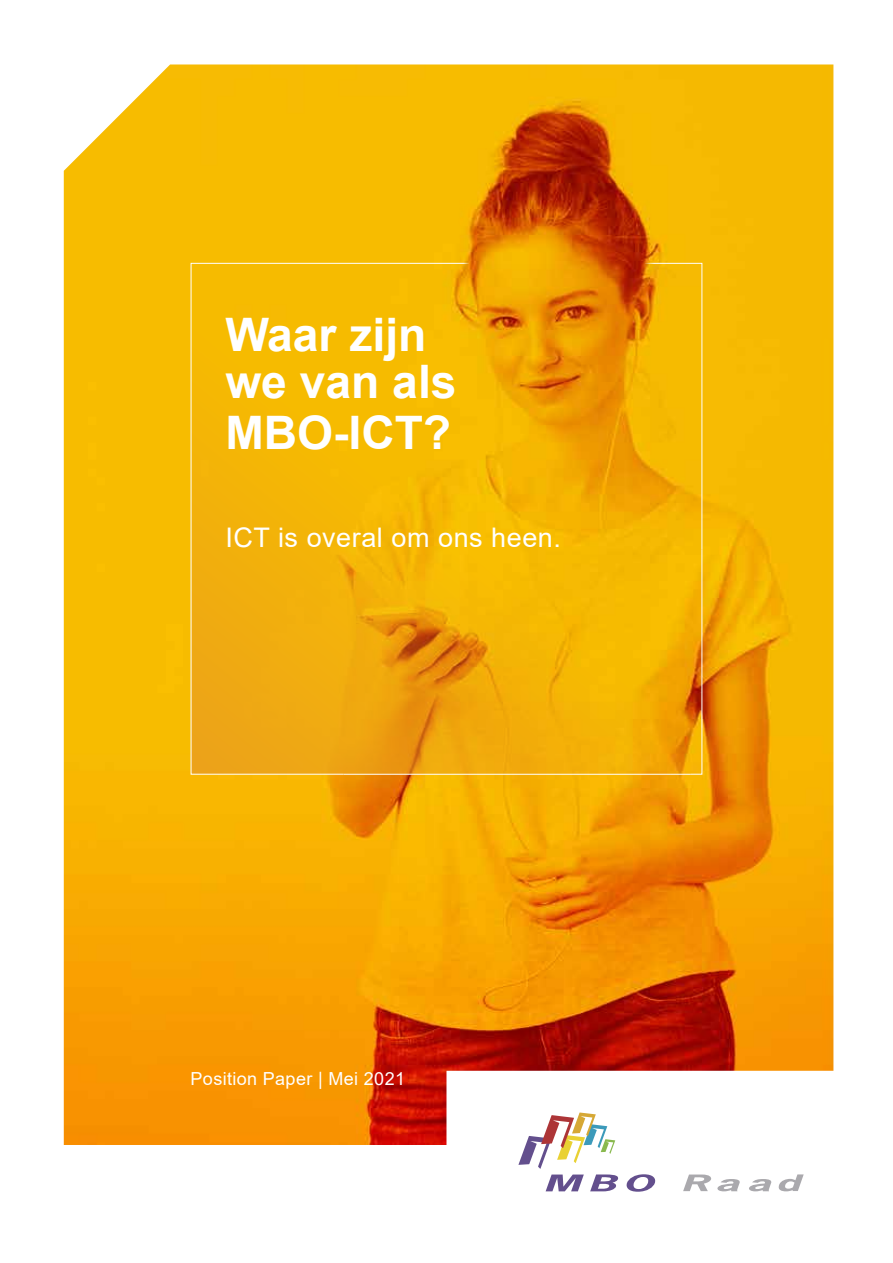
<style>
.page{position:relative;width:893px;height:1263px;background:#fff}
.page>*{position:absolute;margin:0;border:0;box-sizing:border-box;transform-origin:0 0}
.t1{font:700 46.2px/46.2px "Arial";color:#fff}
.t2{font:27px "Arial";letter-spacing:.02em;color:#fff}
.t3{font:18px "Arial";letter-spacing:.02em;color:#fff}
</style>
<div class="page">
<img style="left:64px;top:64px;width:769px;height:1081px">
<svg style="left:470px;top:264px;width:234px;height:510px;background:#f0a902"></svg>
<hr style="left:343px;top:774px;width:328px;height:1px;background:#fff">
<svg style="left:190px;top:262px;width:280px;height:513px;background:#f3b615"></svg>
<svg style="left:644px;top:262px;width:59px;height:513px;background:#f2b006"></svg>
<svg style="left:518px;top:1112px;width:138px;height:80px"></svg>
<svg style="left:683px;top:1174px;width:121px;height:17px"></svg>
<p class="t1" style="left:225px;top:313px;width:233px">Waar zijn we van als</p>
<p class="t1" style="left:225px;top:410px;width:227px">MBO-ICT?</p>
<p class="t2" style="left:225px;top:519px;width:337px">ICT is overal om ons heen.</p>
<p class="t3" style="left:191px;top:1066px;width:216px">Position Paper | Mei 2021</p>
</div>
